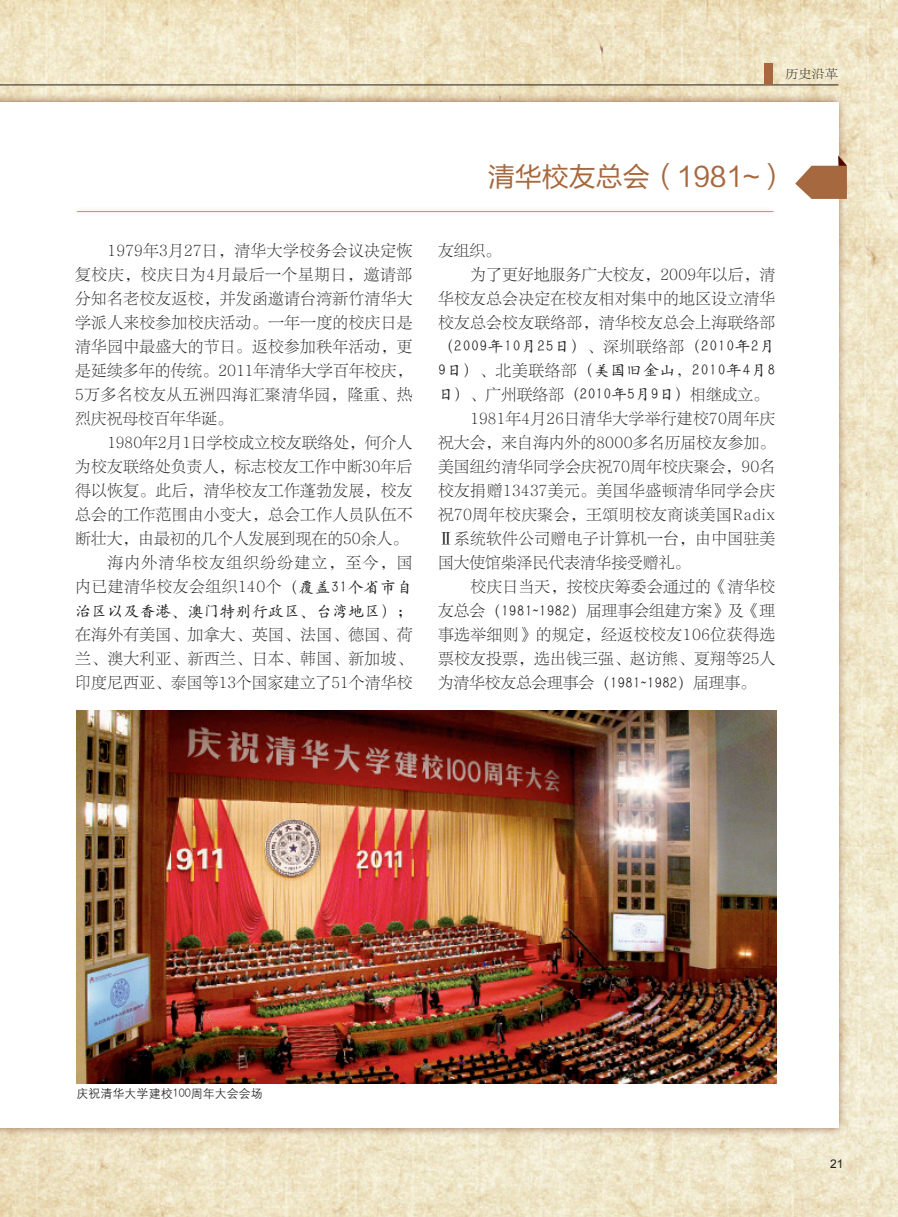
<style>
.page{position:relative;width:898px;height:1217px;background:#fff}
.page>*{position:absolute;margin:0;border:0;box-sizing:border-box;transform-origin:0 0}
.正文{font:27px "FZLTHJW GB1 0";color:#a6683e}
.正文-2{font:15.75px/24px "FZLTSK GBK1 0";letter-spacing:.02em;color:#231f20;text-align:justify}
.正文-3{font:12px "H Yg 2 gj";color:#231f20}
.t1{font:12px "FZLTSK GBK1 0";color:#231f20;scale:1.1 1}
.t2{font:12px "Arial";color:#231f20}
.s1{font-family:"H Yc 1 gj"}
</style>
<div class="page">
<img style="left:0;top:0;width:897px;height:1216px">
<hr style="left:0;top:85px;width:838px;height:1px;background:#231f20">
<div style="left:763px;top:64px;width:9px;height:21px;background:#a6683e"></div>
<svg style="left:0;top:21px;width:47px;height:72px;background:#ede3c3"></svg>
<div style="left:0;top:93px;width:847px;height:1043px;background:#82482d;opacity:.75"></div>
<div style="left:0;top:102px;width:838px;height:1025px;background:#fff"></div>
<div style="left:73px;top:207px;width:704px;height:9px;background:#fbfafc"></div>
<hr style="left:77px;top:211px;width:696px;height:1px;background:#b59e63">
<svg style="left:795px;top:155px;width:51px;height:44px"></svg>
<img style="left:77px;top:710px;width:699px;height:373px">
<p class="t1" style="left:784px;top:67px;width:50px">历史沿革</p>
<p class="正文-2" style="left:75px;top:239px;width:339px;text-indent:32px">1979年3月27日，清华大学校务会议决定恢复校庆，校庆日为4月最后一个星期日，邀请部分知名老校友返校，并发函邀请台湾新竹清华大学派人来校参加校庆活动。一年一度的校庆日是清华园中最盛大的节日。返校参加秩年活动，更是延续多年的传统。2011年清华大学百年校庆，5万多名校友从五洲四海汇聚清华园，隆重、热烈庆祝母校百年华诞。</p>
<p class="正文-2" style="left:75px;top:431px;width:339px;text-indent:32px">1980年2月1日学校成立校友联络处，何介人为校友联络处负责人，标志校友工作中断30年后得以恢复。此后，清华校友工作蓬勃发展，校友总会的工作范围由小变大，总会工作人员队伍不断壮大，由最初的几个人发展到现在的50余人。</p>
<p class="正文-2" style="left:75px;top:551px;width:338px;text-indent:32px">海内外清华校友组织纷纷建立，至今，国内已建清华校友会组织140个<span class="s1">（覆盖31个省市自治区以及香港、澳门特别行政区、台湾地区）</span>；</p>
<p class="正文-2" style="left:75px;top:623px;width:339px">在海外有美国、加拿大、英国、法国、德国、荷兰、澳大利亚、新西兰、日本、韩国、新加坡、印度尼西亚、泰国等13个国家建立了51个清华校</p>
<p class="正文" style="left:487px;top:162px;width:301px">清华校友总会（1981~）</p>
<p class="正文-2" style="left:438px;top:239px;width:64px">友组织。</p>
<p class="正文-2" style="left:438px;top:263px;width:339px;text-indent:32px">为了更好地服务广大校友，2009年以后，清华校友总会决定在校友相对集中的地区设立清华校友总会校友联络部，清华校友总会上海联络部<span class="s1">（2009年10月25日）</span>、深圳联络部<span class="s1">（2010年2月9日）</span>、北美联络部<span class="s1">（美国旧金山，2010年4月8日）</span>、广州联络部<span class="s1">（2010年5月9日）</span>相继成立。</p>
<p class="正文-2" style="left:438px;top:407px;width:339px;text-indent:32px">1981年4月26日清华大学举行建校70周年庆祝大会，来自海内外的8000多名历届校友参加。美国纽约清华同学会庆祝70周年校庆聚会，90名校友捐赠13437美元。美国华盛顿清华同学会庆祝70周年校庆聚会，王頌明校友商谈美国Radix Ⅱ系统软件公司赠电子计算机一台，由中国驻美国大使馆柴泽民代表清华接受赠礼。</p>
<p class="正文-2" style="left:438px;top:575px;width:339px;text-indent:32px">校庆日当天，按校庆筹委会通过的《清华校友总会<span class="s1">（1981~1982）</span>届理事会组建方案》及《理事选举细则》的规定，经返校校友106位获得选票校友投票，选出钱三强、赵访熊、夏翔等25人为清华校友总会理事会<span class="s1">（1981~1982）</span>届理事。</p>
<p class="正文-3" style="left:77px;top:1087px;width:188px">庆祝清华大学建校100周年大会会场</p>
<p class="t2" style="left:829px;top:1155px;width:15px">21</p>
</div>
